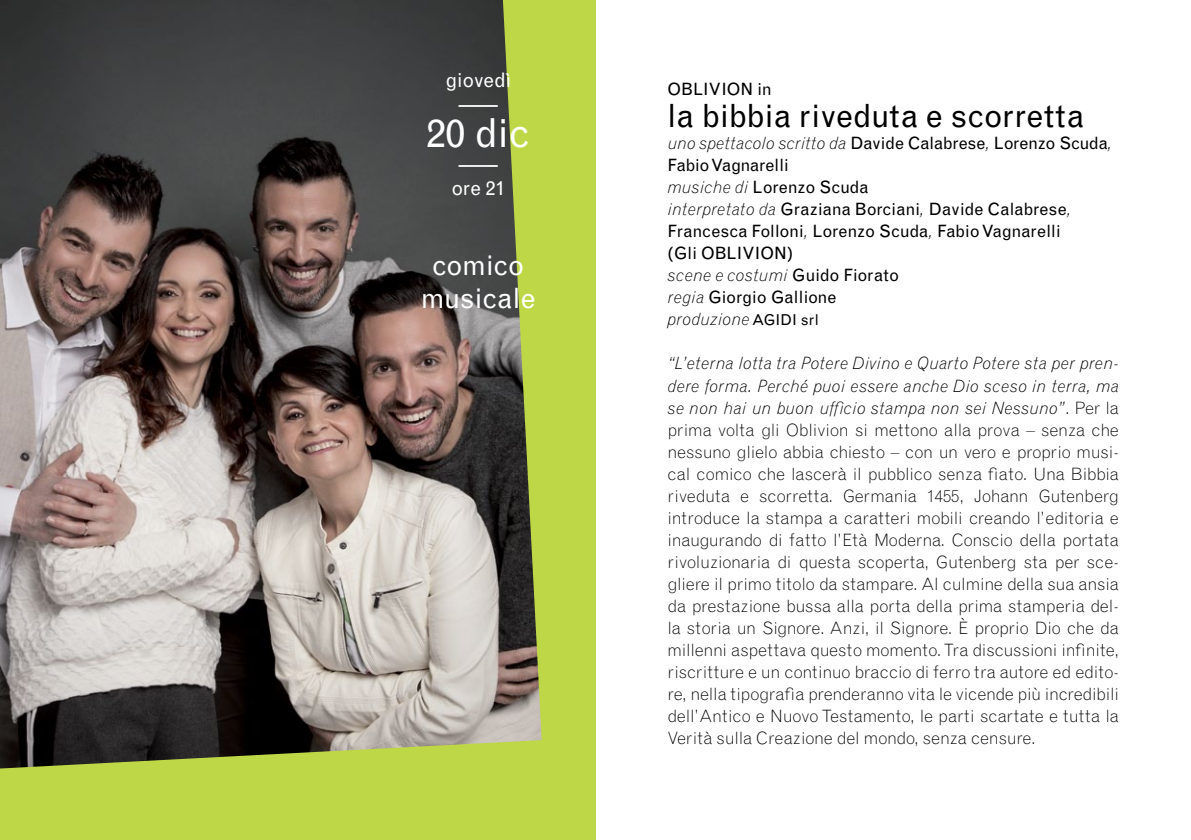
<style>
.page{position:relative;width:1191px;height:840px;background:#fff}
.page>*{position:absolute;margin:0;border:0;box-sizing:border-box;transform-origin:0 0}
.t1{font:40px "Grotesque MT Std";color:#fff}
.t2{font:32px "Grotesque MT Std";color:#000}
.t3{font:28px/33.6px "Grotesque MT Std";color:#fff;text-align:center}
.t4{font:20px/24px "Grotesque MT Std";letter-spacing:-.005em;color:#fff;text-align:center}
.t5{font:300 17px/22px "Grotesque MT Std";letter-spacing:-.01em;color:#000;text-align:justify}
.t6{font:17px/22px "Grotesque MT Std";letter-spacing:-.005em;color:#000}
.t7{font:15px "Grotesque MT Std";color:#000}
.s1{font-weight:300;font-style:italic}
.s2{font-size:15px}
.s3{font-style:italic}
</style>
<div class="page">
<div style="left:0;top:0;width:595px;height:839px;background:#bed747"></div>
<img style="left:0;top:0;width:541px;height:768px">
<p class="t4" style="left:445px;top:68px;width:67px">giovedì ––––</p>
<h1 class="t1" style="left:426px;top:109px;width:105px">20 dic</h1>
<p class="t4" style="left:451px;top:152px;width:55px">–––– ore 21</p>
<h3 class="t3" style="left:421px;top:248px;width:117px">comico musicale</h3>
<p class="t6" style="left:667px;top:78px;width:106px">OBLIVION in</p>
<h2 class="t2" style="left:667px;top:97px;width:418px">la bibbia riveduta e scorretta</h2>
<p class="t6" style="left:667px;top:132px;width:446px"><span class="s1">uno spettacolo scritto da</span> Davide Calabrese<span class="s1">,</span> Lorenzo Scuda<span class="s1">, </span>Fabio Vagnarelli<br><span class="s1">musiche di</span> Lorenzo Scuda<br><span class="s1">interpretato da</span> Graziana Borciani<span class="s1">,</span> Davide Calabrese<span class="s1">, </span>Francesca Folloni<span class="s1">,</span> Lorenzo Scuda<span class="s1">,</span> Fabio Vagnarelli<br>(Gli OBLIVION)<br><span class="s1">scene e costumi</span> Guido Fiorato<br><span class="s1">regia</span> Giorgio Gallione<br><span class="s1">produzione</span> <span class="s2">Agidi</span></p>
<p class="t7" style="left:800px;top:311px;width:19px">srl</p>
<p class="t5" style="left:667px;top:352px;width:453px"><span class="s3">“L’eterna lotta tra Potere Divino e Quarto Potere sta per pren&shy;dere forma. Perché puoi essere anche Dio sceso in terra, ma se non hai un buon ufficio stampa non sei Nessuno”</span>. Per la prima volta gli Oblivion si mettono alla prova – senza che nessuno glielo abbia chiesto – con un vero e proprio musi&shy;cal comico che lascerà il pubblico senza fiato. Una Bibbia riveduta e scorretta. Germania 1455, Johann Gutenberg introduce la stampa a caratteri mobili creando l’editoria e inaugurando di fatto l’Età Moderna. Conscio della portata rivoluzionaria di questa scoperta, Gutenberg sta per sce&shy;gliere il primo titolo da stampare. Al culmine della sua ansia da prestazione bussa alla porta della prima stamperia del&shy;la storia un Signore. Anzi, il Signore. È proprio Dio che da millenni aspettava questo momento. Tra discussioni infinite, riscritture e un continuo braccio di ferro tra autore ed edito&shy;re, nella tipografia prenderanno vita le vicende più incredibili dell’Antico e Nuovo Testamento, le parti scartate e tutta la Verità sulla Creazione del mondo, senza censure.</p>
</div>
